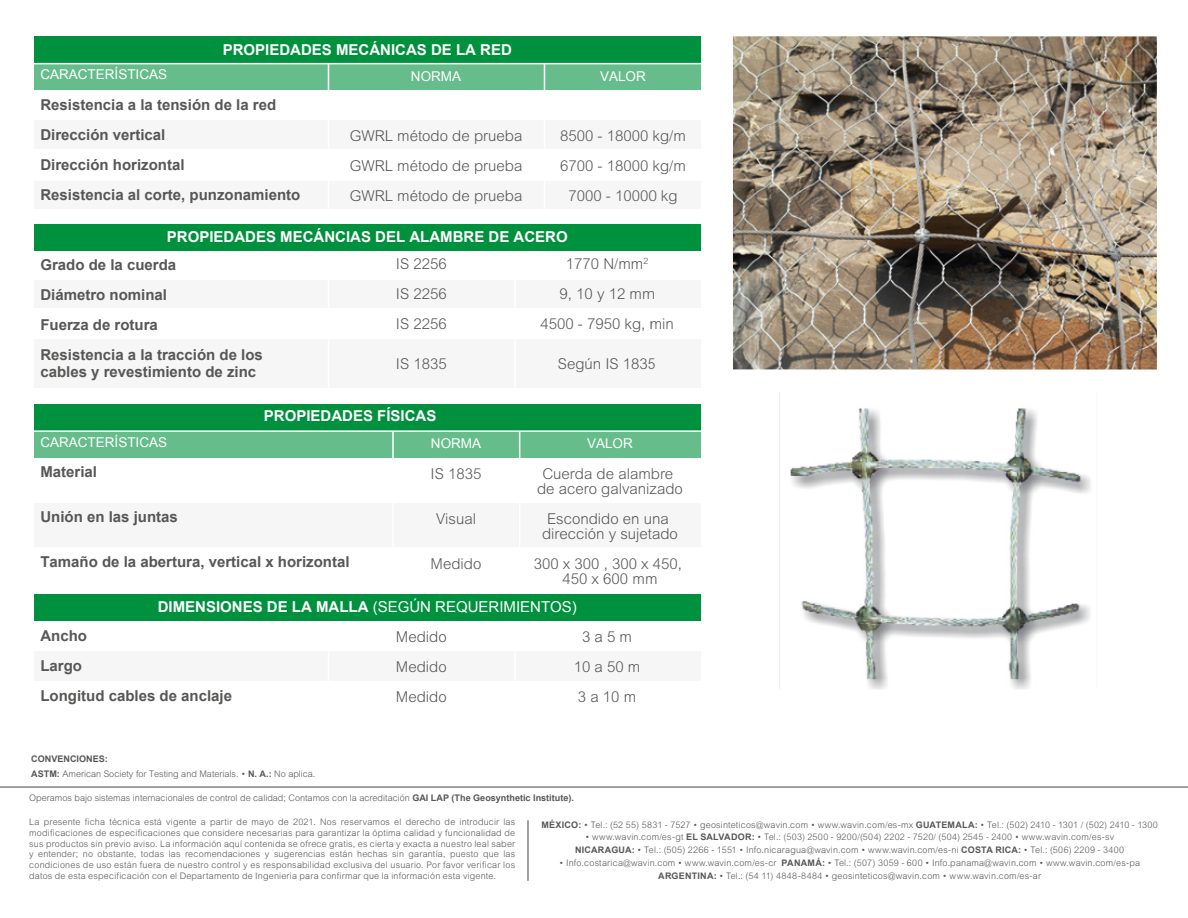
<style>
.page{position:relative;width:1188px;height:918px;background:#fff}
.page>*{position:absolute;margin:0;border:0;box-sizing:border-box;transform-origin:0 0}
.t1{font:300 15px/30px "Arial MT Std";color:#575756;text-align:center}
.t2{font:700 15px/30px "Arial";color:#575756}
.t3{font:700 15px "Arial";color:#fff}
.t4{font:15px "Arial";color:#fff}
.t5{font:13.5px "Arial";color:#fff}
.t6{font:300 9px/10.8px "Arial MT Std";letter-spacing:.02em;color:#575756;text-align:center}
.t7{font:300 9px "Arial MT Std";color:#575756}
.t8{font:700 9px "Arial";color:#575756}
.s1{font-weight:700}
.s2{font-family:"Arial";font-weight:700}
</style>
<div class="page">
<hr style="left:0;top:786px;width:1188px;height:2px;background:#575756">
<div style="left:34px;top:120px;width:667px;height:29px;background:#f6f6f6"></div>
<div style="left:34px;top:181px;width:667px;height:27px;background:#f6f6f6"></div>
<div style="left:34px;top:37px;width:667px;height:26px;background:#00913e"></div>
<div style="left:34px;top:63px;width:667px;height:27px;background:#66bd8b"></div>
<div style="left:34px;top:504px;width:667px;height:43px;background:#f6f6f6"></div>
<div style="left:34px;top:404px;width:667px;height:27px;background:#00913e"></div>
<div style="left:34px;top:431px;width:667px;height:26px;background:#66bd8b"></div>
<div style="left:34px;top:652px;width:667px;height:29px;background:#f6f6f6"></div>
<div style="left:34px;top:595px;width:667px;height:26px;background:#00913e"></div>
<div style="left:34px;top:281px;width:667px;height:27px;background:#f6f6f6"></div>
<div style="left:34px;top:339px;width:667px;height:48px;background:#f6f6f6"></div>
<div style="left:34px;top:224px;width:667px;height:27px;background:#00913e"></div>
<img style="left:779px;top:392px;width:312px;height:297px">
<img style="left:733px;top:36px;width:424px;height:334px">
<hr style="left:31px;top:63px;width:674px;height:1px;background:#fff">
<hr style="left:31px;top:430px;width:674px;height:2px;background:#fff">
<hr style="left:328px;top:63px;width:1px;height:152px;background:#fff">
<hr style="left:328px;top:252px;width:1px;height:143px;background:#fff">
<hr style="left:514px;top:252px;width:2px;height:143px;background:#fff">
<hr style="left:328px;top:623px;width:1px;height:87px;background:#fff">
<hr style="left:514px;top:623px;width:2px;height:87px;background:#fff">
<hr style="left:392px;top:431px;width:2px;height:143px;background:#fff">
<hr style="left:519px;top:431px;width:1px;height:143px;background:#fff">
<hr style="left:544px;top:63px;width:1px;height:152px;background:#fff">
<hr style="left:527px;top:820px;width:2px;height:61px;background:#575756">
<h1 class="t3" style="left:223px;top:40px;width:291px">PROPIEDADES MECÁNICAS DE LA RED</h1>
<h2 class="t5" style="left:40px;top:65px;width:128px">CARACTERÍSTICAS</h2>
<h2 class="t5" style="left:411px;top:67px;width:52px">NORMA</h2>
<h2 class="t5" style="left:600px;top:67px;width:47px">VALOR</h2>
<h1 class="t2" style="left:40px;top:90px;width:262px">Resistencia a la tensión de la red<br>Dirección vertical<br>Dirección horizontal<br>Resistencia al corte, punzonamiento</h1>
<h1 class="t1" style="left:350px;top:121px;width:174px;text-align:justify">GWRL método de prueba GWRL método de prueba GWRL método de prueba</h1>
<h1 class="t1" style="left:560px;top:121px;width:127px">8500 - 18000 kg/m<br>6700 - 18000 kg/m<br>7000 - 10000 kg</h1>
<h1 class="t3" style="left:167px;top:227px;width:402px">PROPIEDADES MECÁNCIAS DEL ALAMBRE DE ACERO</h1>
<h1 class="t2" style="left:40px;top:250px;width:224px">Grado de la cuerda<br>Diámetro nominal<br>Fuerza de rotura<br>Resistencia a la tracción de los</h1>
<h1 class="t2" style="left:40px;top:357px;width:217px">cables y revestimiento de zinc</h1>
<h1 class="t1" style="left:396px;top:248px;width:52px;text-align:justify">IS 2256<br>IS 2256<br>IS 2256</h1>
<h1 class="t1" style="left:396px;top:349px;width:52px">IS 1835</h1>
<h1 class="t3" style="left:264px;top:406px;width:174px">PROPIEDADES FÍSICAS</h1>
<h1 class="t1" style="left:540px;top:248px;width:135px">1770 N/mm<sup>2<br></sup>9, 10 y 12 mm<br>4500 - 7950 kg, min</h1>
<h1 class="t1" style="left:558px;top:349px;width:100px">Según IS 1835</h1>
<h2 class="t5" style="left:40px;top:433px;width:128px">CARACTERÍSTICAS</h2>
<h2 class="t5" style="left:431px;top:434px;width:52px">NORMA</h2>
<h2 class="t5" style="left:587px;top:434px;width:47px">VALOR</h2>
<h1 class="t2" style="left:40px;top:457px;width:58px">Material</h1>
<h1 class="t2" style="left:40px;top:502px;width:139px">Unión en las juntas</h1>
<h1 class="t2" style="left:40px;top:547px;width:311px">Tamaño de la abertura, vertical x horizontal</h1>
<h1 class="t1" style="left:431px;top:458px;width:52px">IS 1835</h1>
<h1 class="t1" style="left:436px;top:503px;width:42px">Visual</h1>
<h1 class="t1" style="left:431px;top:548px;width:52px">Medido</h1>
<h1 class="t1" style="left:537px;top:466px;width:147px;line-height:15px">Cuerda de alambre de acero galvanizado</h1>
<h1 class="t1" style="left:542px;top:511px;width:137px;line-height:15px">Escondido en una dirección y sujetado</h1>
<h1 class="t1" style="left:534px;top:556px;width:150px;line-height:15px">300 x 300 , 300 x 450,<br>450 x 600 mm</h1>
<h1 class="t4" style="left:158px;top:597px;width:421px"><span class="s1">DIMENSIONES DE LA MALLA</span> (SEGÚN REQUERIMIENTOS)</h1>
<h1 class="t2" style="left:40px;top:621px;width:193px">Ancho<br>Largo<br>Longitud cables de anclaje</h1>
<h1 class="t1" style="left:396px;top:622px;width:52px;text-align:justify">Medido Medido Medido</h1>
<h1 class="t1" style="left:574px;top:622px;width:68px">3 a 5 m<br>10 a 50 m<br>3 a 10 m</h1>
<p class="t8" style="left:31px;top:753px;width:78px">CONVENCIONES:</p>
<p class="t7" style="left:31px;top:769px;width:286px"><span class="s2">ASTM:</span> American Society for Testing and Materials. • <span class="s2">N. A.:</span> No aplica.</p>
<p class="t7" style="left:29px;top:793px;width:546px">Operamos bajo sistemas internacionales de control de calidad; Contamos con la acreditación <span class="s2">GAI LAP (The Geosynthetic Institute).</span></p>
<p class="t6" style="left:29px;top:817px;width:488px;text-align:justify">La presente ficha técnica está vigente a partir de mayo de 2021. Nos reservamos el derecho de introducir las modificaciones de especificaciones que considere necesarias para garantizar la óptima calidad y funcionalidad de sus productos sin previo aviso. La información aquí contenida se ofrece gratis, es cierta y exacta a nuestro leal saber y entender; no obstante, todas las recomendaciones y sugerencias están hechas sin garantía, puesto que las condiciones de uso están fuera de nuestro control y es responsabilidad exclusiva del usuario. Por favor verificar los datos de esta especificación con el Departamento de Ingenieria para confirmar que la información esta vigente.</p>
<p class="t6" style="left:541px;top:819px;width:618px"><span class="s2">MÉXICO:</span> • Tel.: (52 55) 5831 - 7527 • geosinteticos@wavin.com • www.wavin.com/es-mx <span class="s2">GUATEMALA:</span> • Tel.: (502) 2410 - 1301 / (502) 2410 - 1300</p>
<p class="t6" style="left:575px;top:831px;width:551px;line-height:12.8px">• www.wavin.com/es-gt <span class="s2">EL SALVADOR:</span> • Tel.: (503) 2500 - 9200/(504) 2202 - 7520/ (504) 2545 - 2400 • www.wavin.com/es-sv<br><span class="s2">NICARAGUA:</span> • Tel.: (505) 2266 - 1551 • Info.nicaragua@wavin.com • www.wavin.com/es-ni <span class="s2">COSTA RICA:</span> • Tel.: (506) 2209 - 3400</p>
<p class="t6" style="left:559px;top:856px;width:583px;line-height:12.8px">• Info.costarica@wavin.com • www.wavin.com/es-cr <span class="s2">PANAMÁ:</span> • Tel.: (507) 3059 - 600 • Info.panama@wavin.com • www.wavin.com/es-pa<br><span class="s2">ARGENTINA:</span> • Tel.: (54 11) 4848-8484 • geosinteticos@wavin.com • www.wavin.com/es-ar</p>
</div>
